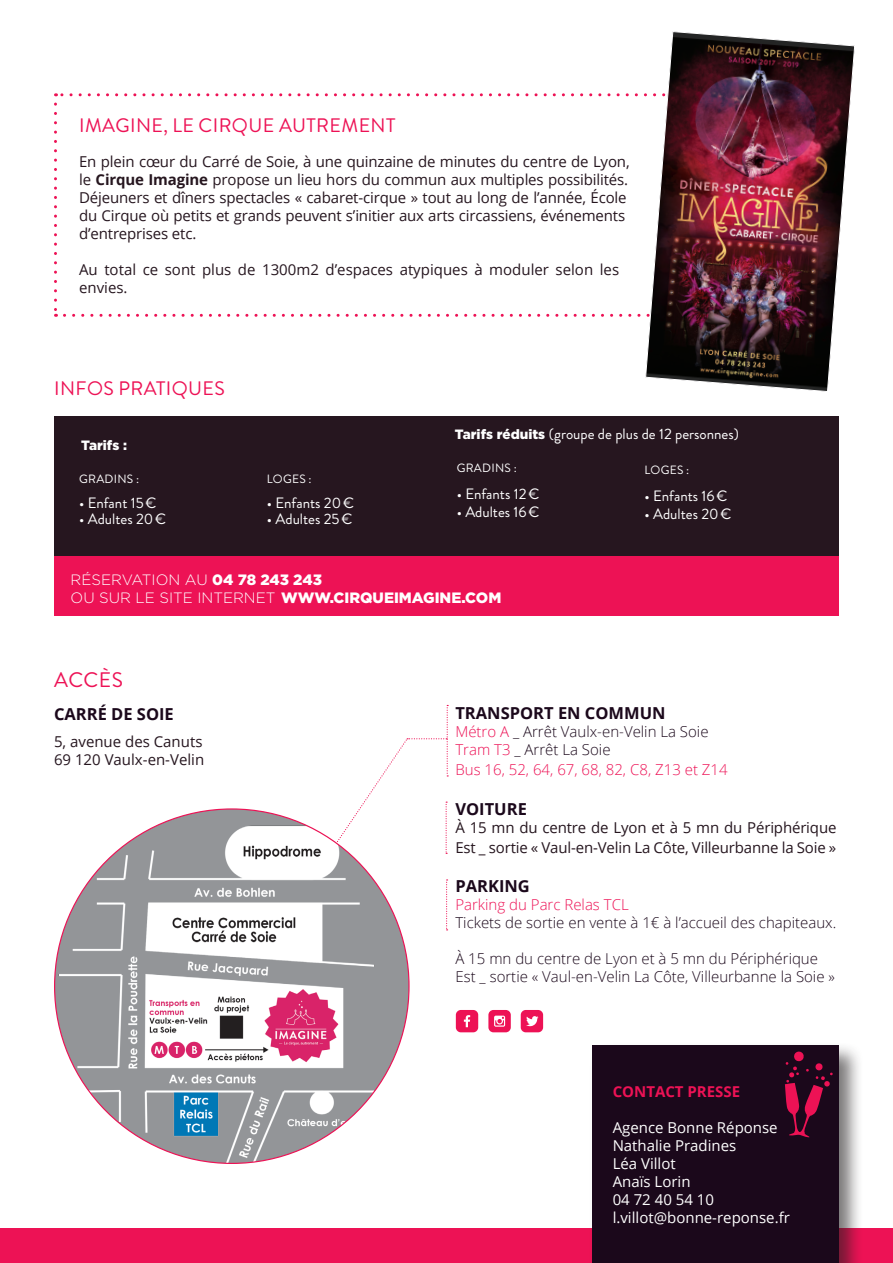
<style>
.page{position:relative;width:893px;height:1263px;background:#fff}
.page>*{position:absolute;margin:0;border:0;box-sizing:border-box;transform-origin:0 0}
.t1{font:21px "Brandon Grotesque";letter-spacing:.02em;color:#ed1255}
.t2{font:19.5px "Brandon Grotesque";letter-spacing:.02em;color:#ed1255}
.t3{font:700 16.5px "Open Sans";color:#1b081b}
.t4{font:15px/18px "Open Sans";letter-spacing:-.01em;color:#26161f}
.t5{font:300 15px/18px "Open Sans";color:#1b081b}
.t6{font:15px "Brandon Grotesque";color:#fff}
.t7{font:15px/18px "Open Sans";color:#fff}
.t8{font:300 15px/18px "Gotham";color:#fff}
.t9{font:300 15px "Open Sans";color:#ed1255}
.t10{font:700 15px "Open Sans";color:#ed1255}
.t11{font:900 13.5px "Gotham";color:#fff}
.t12{font:12px "Brandon Grotesque";letter-spacing:.02em;color:#fff}
.s1{font-weight:700}
.s2{font-family:"Gotham";font-weight:900;font-size:13.5px}
.s3{font-weight:900}
.s4{color:#ed1255}
</style>
<div class="page">
<svg style="left:54px;top:104px;width:3px;height:213px"></svg>
<svg style="left:64px;top:314px;width:577px;height:3px"></svg>
<svg style="left:56px;top:93px;width:582px;height:3px"></svg>
<div style="left:0;top:1229px;width:893px;height:34px;background:#ed1255"></div>
<div style="left:589px;top:1042px;width:275px;height:221px;background:#231f20;opacity:.6"></div>
<div style="left:593px;top:1046px;width:246px;height:217px;background:#1b081b"></div>
<svg style="left:785px;top:1051px;width:48px;height:87px"></svg>
<svg style="left:337px;top:705px;width:111px;height:149px"></svg>
<svg style="left:446px;top:879px;width:2px;height:51px"></svg>
<img style="left:55px;top:809px;width:354px;height:354px;border-radius:174px">
<div style="left:54px;top:416px;width:785px;height:140px;background:#26161f"></div>
<div style="left:54px;top:556px;width:785px;height:59px;background:#ed1255"></div>
<div style="left:488px;top:1010px;width:23px;height:22px;background:#ed1255;border-radius:5px"></div>
<svg style="left:494px;top:1016px;width:11px;height:11px"></svg>
<div style="left:521px;top:1010px;width:22px;height:22px;background:#ed1255;border-radius:5px"></div>
<svg style="left:526px;top:1016px;width:12px;height:10px"></svg>
<div style="left:456px;top:1010px;width:22px;height:22px;background:#ed1255;border-radius:5px"></div>
<svg style="left:464px;top:1015px;width:6px;height:12px"></svg>
<img style="left:644px;top:31px;width:211px;height:361px">
<p class="t2" style="left:79px;top:112px;width:318px">IMAGINE, LE CIRQUE AUTREMENT</p>
<p class="t4" style="left:79px;top:152px;width:552px">En plein cœur du Carré de Soie, à une quinzaine de minutes du centre de Lyon, le <span class="s1">Cirque Imagine</span> propose un lieu hors du commun aux multiples possibilités.<br>Déjeuners et dîners spectacles « cabaret-cirque » tout au long de l’année, École du Cirque où petits et grands peuvent s’initier aux arts circassiens, événements d’entreprises etc.</p>
<p class="t4" style="left:79px;top:260px;width:542px">Au total ce sont plus de 1300m2 d’espaces atypiques à moduler selon les envies.</p>
<p class="t2" style="left:54px;top:375px;width:172px">INFOS PRATIQUES</p>
<p class="t11" style="left:81px;top:437px;width:47px">Tarifs :</p>
<p class="t12" style="left:79px;top:470px;width:62px">GRADINS :</p>
<p class="t6" style="left:79px;top:492px;width:79px">• Enfant 15€</p>
<p class="t6" style="left:79px;top:509px;width:89px">• Adultes 20€</p>
<p class="t12" style="left:267px;top:470px;width:46px">LOGES :</p>
<p class="t6" style="left:267px;top:492px;width:89px">• Enfants 20€</p>
<p class="t6" style="left:267px;top:509px;width:87px">• Adultes 25€</p>
<p class="t6" style="left:455px;top:423px;width:286px"><span class="s2">Tarifs réduits</span> (groupe de plus de 12 personnes)</p>
<p class="t12" style="left:457px;top:460px;width:62px">GRADINS :</p>
<p class="t6" style="left:457px;top:483px;width:84px">• Enfants 12€</p>
<p class="t6" style="left:457px;top:501px;width:84px">• Adultes 16€</p>
<p class="t12" style="left:645px;top:462px;width:46px">LOGES :</p>
<p class="t6" style="left:644px;top:485px;width:84px">• Enfants 16€</p>
<p class="t6" style="left:644px;top:503px;width:89px">• Adultes 20€</p>
<p class="t8" style="left:71px;top:570px;width:432px">RÉSERVATION AU <span class="s3">04 78 243 243<br></span>OU SUR LE SITE INTERNET <span class="s3">WWW.CIRQUEIMAGINE.COM</span></p>
<p class="t1" style="left:54px;top:665px;width:70px">ACCÈS</p>
<p class="t3" style="left:54px;top:702px;width:121px">CARRÉ DE SOIE</p>
<p class="t4" style="left:54px;top:732px;width:150px">5, avenue des Canuts</p>
<p class="t4" style="left:54px;top:750px;width:152px">69 120 Vaulx-en-Velin</p>
<p class="t3" style="left:455px;top:702px;width:212px">TRANSPORT EN COMMUN</p>
<p class="t5" style="left:455px;top:722px;width:255px"><span class="s4">Métro A</span> _ Arrêt Vaulx-en-Velin La Soie</p>
<p class="t5" style="left:455px;top:740px;width:157px"><span class="s4">Tram T3</span> _ Arrêt La Soie</p>
<p class="t9" style="left:455px;top:759px;width:274px">Bus 16, 52, 64, 67, 68, 82, C8, Z13 et Z14</p>
<p class="t3" style="left:455px;top:797px;width:73px">VOITURE</p>
<p class="t4" style="left:455px;top:817px;width:383px;line-height:19.8px">À 15 mn du centre de Lyon et à 5 mn du Périphérique<br>Est _ sortie « Vaul-en-Velin La Côte, Villeurbanne la Soie »</p>
<p class="t3" style="left:455px;top:874px;width:76px">PARKING</p>
<p class="t9" style="left:455px;top:894px;width:175px">Parking du Parc Relas TCL</p>
<p class="t5" style="left:455px;top:913px;width:382px">Tickets de sortie en vente à 1€ à l’accueil des chapiteaux.</p>
<p class="t5" style="left:455px;top:949px;width:381px">À 15 mn du centre de Lyon et à 5 mn du Périphérique<br>Est _ sortie « Vaul-en-Velin La Côte, Villeurbanne la Soie »</p>
<p class="t10" style="left:613px;top:1080px;width:129px">CONTACT PRESSE</p>
<p class="t7" style="left:613px;top:1118px;width:167px">Agence Bonne Réponse</p>
<p class="t7" style="left:613px;top:1136px;width:125px">Nathalie Pradines</p>
<p class="t7" style="left:613px;top:1154px;width:65px">Léa Villot</p>
<p class="t7" style="left:613px;top:1172px;width:103px">Anaïs Lorin<br>04 72 40 54 10</p>
<p class="t7" style="left:613px;top:1208px;width:179px">l.villot@bonne-reponse.fr</p>
</div>
